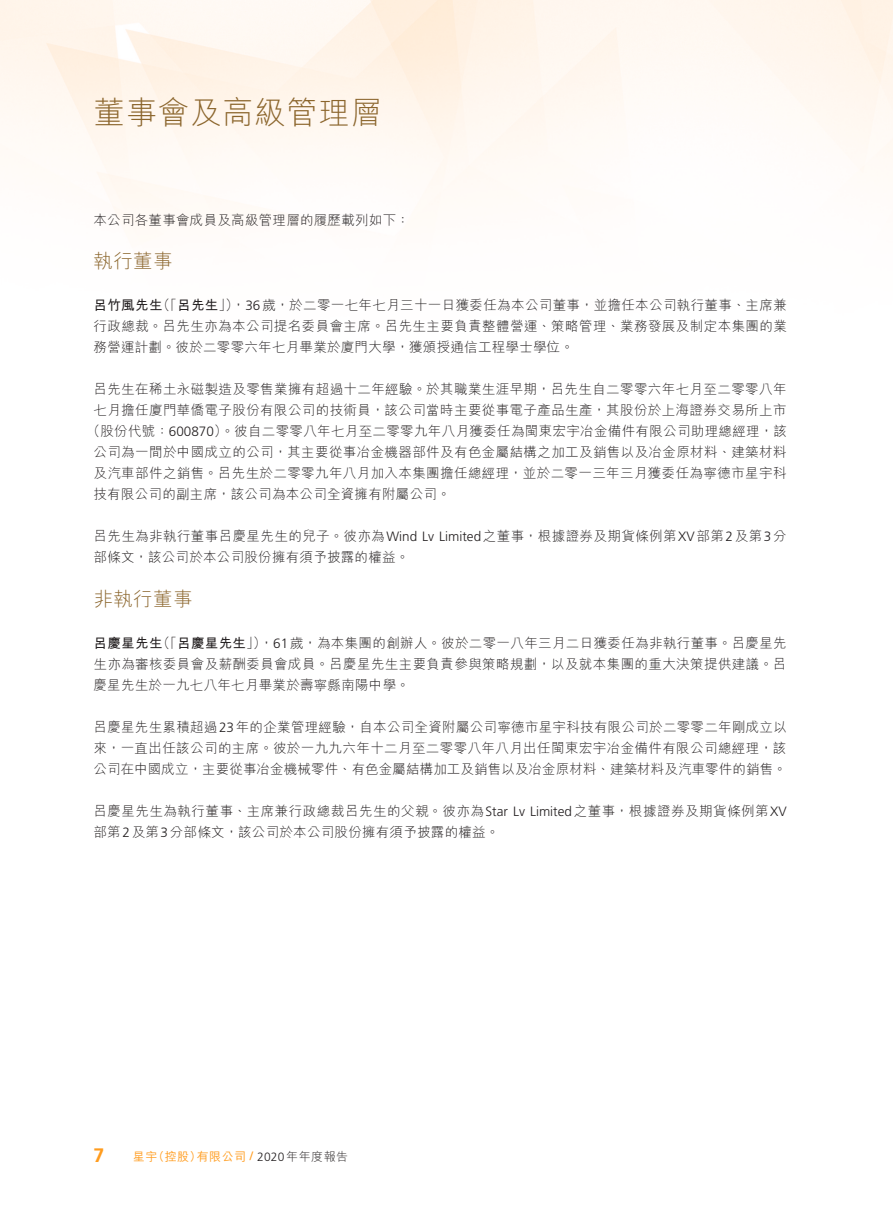
<style>
.page{position:relative;width:893px;height:1212px;background:#fff}
.page>*{position:absolute;margin:0;border:0;box-sizing:border-box;transform-origin:0 0}
.t1{font:300 31.5px "M Hei HK";letter-spacing:.02em;color:#8b652c}
._01_H1{font:300 19.5px "M Hei HK";letter-spacing:.02em;color:#8b652c}
.t2{font:700 19.5px "Frutiger LT Std";color:#ff9c1e}
._00_txt{font:300 13.5px/21px "M Hei HK";letter-spacing:.03em;color:#231f20}
._00_txt-2{font:700 13.5px "M Hei HK";letter-spacing:.025em;color:#231f20}
.t3{font:300 12px "M Hei HK";letter-spacing:.04em;color:#231f20}
.t4{font:500 12px "M Hei HK";color:#ff9c1e}
.s1{font-family:"Frutiger LT Std"}
.s2{font-weight:700}
.s3{font-weight:300}
.s4{font-weight:500;color:#ff9c1e}
.s5{font-family:"Frutiger LT Std";font-weight:400;color:#ff9c1e}
</style>
<div class="page">
<p class="t1" style="left:94px;top:96px;width:290px">董事會及高級管理層</p>
<p class="_00_txt" style="left:94px;top:209px;width:318px">本公司各董事會成員及高級管理層的履歷載列如下：</p>
<p class="_01_H1" style="left:94px;top:251px;width:81px">執行董事</p>
<p class="_00_txt" style="left:232px;top:294px;width:556px">，<span class="s1">36</span>歲，於二零一七年七月三十一日獲委任為本公司董事，並擔任本公司執行董事、主席兼</p>
<p class="_00_txt" style="left:157px;top:294px;width:83px">（「<span class="s2">呂先生</span>」）</p>
<p class="_00_txt" style="left:94px;top:294px;width:695px"><span class="s2">呂竹風先生<br></span>行政總裁。呂先生亦為本公司提名委員會主席。呂先生主要負責整體營運、策略管理、業務發展及制定本集團的業務營運計劃。彼於二零零六年七月畢業於廈門大學，獲頒授通信工程學士學位。</p>
<p class="_00_txt" style="left:94px;top:378px;width:694px">呂先生在稀土永磁製造及零售業擁有超過十二年經驗。於其職業生涯早期，呂先生自二零零六年七月至二零零八年</p>
<p class="_00_txt" style="left:94px;top:399px;width:694px">七月擔任廈門華僑電子股份有限公司的技術員，該公司當時主要從事電子產品生產，其股份於上海證券交易所上市</p>
<p class="_00_txt" style="left:87px;top:420px;width:701px">（股份代號：<span class="s1">600870</span>）。彼自二零零八年七月至二零零九年八月獲委任為閩東宏宇冶金備件有限公司助理總經理，該</p>
<p class="_00_txt" style="left:94px;top:441px;width:694px">公司為一間於中國成立的公司，其主要從事冶金機器部件及有色金屬結構之加工及銷售以及冶金原材料、建築材料</p>
<p class="_00_txt" style="left:94px;top:462px;width:694px">及汽車部件之銷售。呂先生於二零零九年八月加入本集團擔任總經理，並於二零一三年三月獲委任為寧德市星宇科</p>
<p class="_00_txt" style="left:94px;top:483px;width:358px">技有限公司的副主席，該公司為本公司全資擁有附屬公司。</p>
<p class="_00_txt" style="left:94px;top:525px;width:694px">呂先生為非執行董事呂慶星先生的兒子。彼亦為<span class="s1">Wind Lv Limited</span>之董事，根據證券及期貨條例第<span class="s1">XV</span>部第<span class="s1">2</span>及第<span class="s1">3</span>分部條文，該公司於本公司股份擁有須予披露的權益。</p>
<p class="_01_H1" style="left:94px;top:589px;width:101px">非執行董事</p>
<p class="_00_txt" style="left:260px;top:632px;width:529px">，<span class="s1">61</span>歲，為本集團的創辦人。彼於二零一八年三月二日獲委任為非執行董事。呂慶星先</p>
<p class="_00_txt-2" style="left:157px;top:633px;width:111px"><span class="s3">（「</span>呂慶星先生<span class="s3">」）</span></p>
<p class="_00_txt" style="left:94px;top:632px;width:694px"><span class="s2">呂慶星先生<br></span>生亦為審核委員會及薪酬委員會成員。呂慶星先生主要負責參與策略規劃，以及就本集團的重大決策提供建議。呂慶星先生於一九七八年七月畢業於壽寧縣南陽中學。</p>
<p class="_00_txt" style="left:94px;top:716px;width:695px;text-align:justify">呂慶星先生累積超過<span class="s1">23</span>年的企業管理經驗，自本公司全資附屬公司寧德市星宇科技有限公司於二零零二年剛成立以來，一直出任該公司的主席。彼於一九九六年十二月至二零零八年八月出任閩東宏宇冶金備件有限公司總經理，該公司在中國成立，主要從事冶金機械零件、有色金屬結構加工及銷售以及冶金原材料、建築材料及汽車零件的銷售。</p>
<p class="_00_txt" style="left:94px;top:800px;width:695px">呂慶星先生為執行董事、主席兼行政總裁呂先生的父親。彼亦為<span class="s1">Star Lv Limited</span>之董事，根據證券及期貨條例第<span class="s1">XV</span>部第<span class="s1">2</span>及第<span class="s1">3</span>分部條文，該公司於本公司股份擁有須予披露的權益。</p>
<p class="t2" style="left:94px;top:1143px;width:12px">7</p>
<p class="t3" style="left:197px;top:1150px;width:153px"><span class="s4">有限公司</span> <span class="s5">/</span> <span class="s1">2020</span>年年度報告</p>
<p class="t4" style="left:153px;top:1147px;width:50px">（控股）</p>
<p class="t4" style="left:133px;top:1147px;width:26px">星宇</p>
</div>
